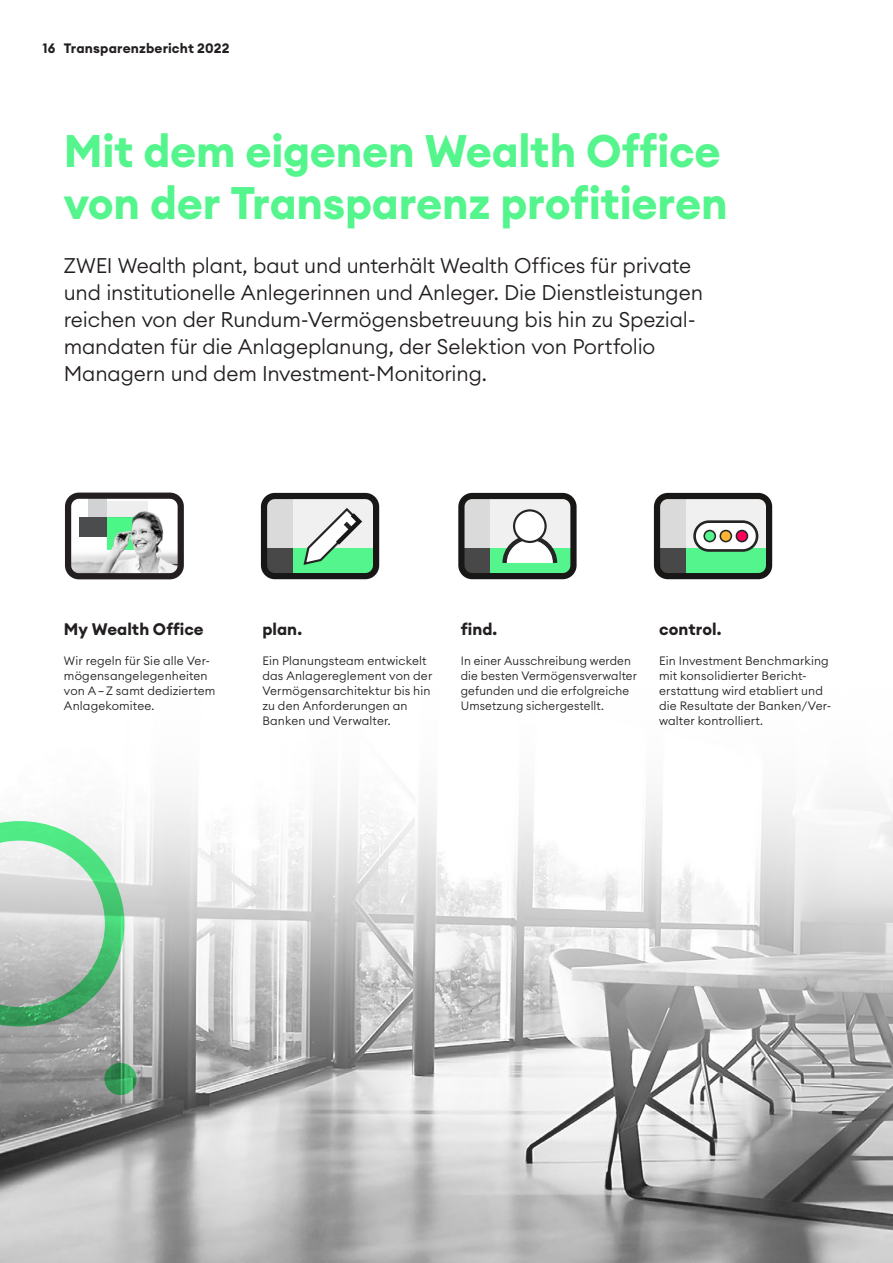
<style>
.page{position:relative;width:893px;height:1263px;background:#fff}
.page>*{position:absolute;margin:0;border:0;box-sizing:border-box;transform-origin:0 0}
.t1{font:700 45px/52.5px "Euclid Circular A";letter-spacing:-.005em;color:#54f58c}
.t2{font:300 21px/27px "Euclid Circular A";letter-spacing:-.005em;color:#231f20}
.Lauftext_10pt{font:700 16.5px "Euclid Circular A";letter-spacing:.005em;color:#231f20}
.t3{font:700 13.5px "Euclid Circular A";letter-spacing:.01em;color:#231f20}
.Legende_8pt{font:300 12px/15px "Euclid Circular A";letter-spacing:.01em;color:#231f20}
</style>
<div class="page">
<img style="left:0;top:492px;width:893px;height:771px">
<svg style="left:0;top:821px;width:124px;height:205px;background:#abccb6"></svg>
<svg style="left:105px;top:1064px;width:31px;height:30px"></svg>
<div style="left:104px;top:1063px;width:33px;height:32px;border:2px solid #54f58c;border-radius:50%"></div>
<div style="left:685px;top:547px;width:81px;height:27px;background:#54f58c"></div>
<div style="left:660px;top:547px;width:25px;height:27px;background:#484848"></div>
<div style="left:685px;top:497px;width:81px;height:50px;background:#f0f0f0"></div>
<div style="left:660px;top:497px;width:25px;height:50px;background:#dadada"></div>
<div style="left:654px;top:493px;width:118px;height:86px;border:6px solid #181716;border-radius:11px"></div>
<svg style="left:693px;top:520px;width:65px;height:32px"></svg>
<div style="left:704px;top:530px;width:11px;height:12px;background:#54f58c;border-radius:50%"></div>
<div style="left:703px;top:530px;width:13px;height:12px;border:2px solid #252525;border-radius:50%"></div>
<div style="left:720px;top:530px;width:11px;height:12px;background:#ffb434;border-radius:50%"></div>
<div style="left:719px;top:530px;width:13px;height:12px;border:2px solid #252525;border-radius:50%"></div>
<div style="left:736px;top:530px;width:11px;height:12px;background:#ff005a;border-radius:50%"></div>
<div style="left:736px;top:530px;width:12px;height:12px;border:2px solid #252525;border-radius:50%"></div>
<div style="left:490px;top:547px;width:81px;height:27px;background:#54f58c"></div>
<div style="left:464px;top:547px;width:26px;height:27px;background:#484848"></div>
<div style="left:490px;top:497px;width:81px;height:50px;background:#f0f0f0"></div>
<div style="left:464px;top:497px;width:26px;height:50px;background:#dadada"></div>
<div style="left:458px;top:493px;width:119px;height:86px;border:6px solid #181716;border-radius:11px"></div>
<svg style="left:500px;top:533px;width:59px;height:30px"></svg>
<div style="left:514px;top:510px;width:32px;height:32px;background:#fff;border-radius:50%"></div>
<div style="left:513px;top:509px;width:34px;height:34px;border:2px solid #252525;border-radius:50%"></div>
<div style="left:292px;top:547px;width:81px;height:27px;background:#54f58c"></div>
<div style="left:267px;top:547px;width:25px;height:27px;background:#484848"></div>
<div style="left:292px;top:497px;width:81px;height:50px;background:#f0f0f0"></div>
<div style="left:267px;top:497px;width:25px;height:50px;background:#dadada"></div>
<div style="left:261px;top:493px;width:118px;height:86px;border:6px solid #181716;border-radius:11px"></div>
<svg style="left:302px;top:508px;width:63px;height:57px"></svg>
<div style="left:68px;top:496px;width:113px;height:80px;background:#fff;border-radius:11px"></div>
<div style="left:107px;top:501px;width:40px;height:17px;background:#eeeeef"></div>
<div style="left:88px;top:496px;width:19px;height:22px;background:#d1d2d4"></div>
<img style="left:72px;top:510px;width:105px;height:62px">
<div style="left:65px;top:493px;width:119px;height:86px;border:6px solid #231f20;border-radius:11px"></div>
<p class="t3" style="left:43px;top:40px;width:14px">16</p>
<p class="t3" style="left:64px;top:40px;width:167px">Transparenzbericht 2022</p>
<h1 class="t1" style="left:64px;top:125px;width:665px">Mit dem eigenen Wealth Office von der Transparenz profitieren</h1>
<p class="t2" style="left:64px;top:252px;width:641px">ZWEI Wealth plant, baut und unterhält Wealth Offices für private und institutionelle Anlegerinnen und Anleger. Die Dienstleistungen reichen von der Rundum-Vermögensbetreuung bis hin zu Spezial&shy;mandaten für die Anlageplanung, der Selektion von Portfolio Managern und dem Investment-Monitoring.</p>
<p class="Lauftext_10pt" style="left:64px;top:618px;width:141px">My Wealth Office</p>
<p class="Legende_8pt" style="left:64px;top:653px;width:153px">Wir regeln für Sie alle Ver&shy;mögensangelegenheiten von A – Z samt dediziertem<br>Anlagekomitee.</p>
<p class="Lauftext_10pt" style="left:262px;top:618px;width:41px">plan.</p>
<p class="Legende_8pt" style="left:262px;top:653px;width:171px">Ein Planungsteam entwickelt das Anlagereglement von der<br>Vermögensarchitektur bis hin zu den Anforderungen an<br>Banken und Verwalter.</p>
<p class="Lauftext_10pt" style="left:461px;top:618px;width:38px">find.</p>
<p class="Legende_8pt" style="left:461px;top:653px;width:178px">In einer Ausschreibung werden die besten Vermögensverwalter gefunden und die erfolgreiche<br>Umsetzung sichergestellt.</p>
<p class="Lauftext_10pt" style="left:659px;top:618px;width:64px">control.</p>
<p class="Legende_8pt" style="left:659px;top:653px;width:174px">Ein Investment Benchmarking mit konsolidierter Bericht&shy;erstattung wird etabliert und die Resultate der Banken/Ver&shy;walter kontrolliert.</p>
</div>
